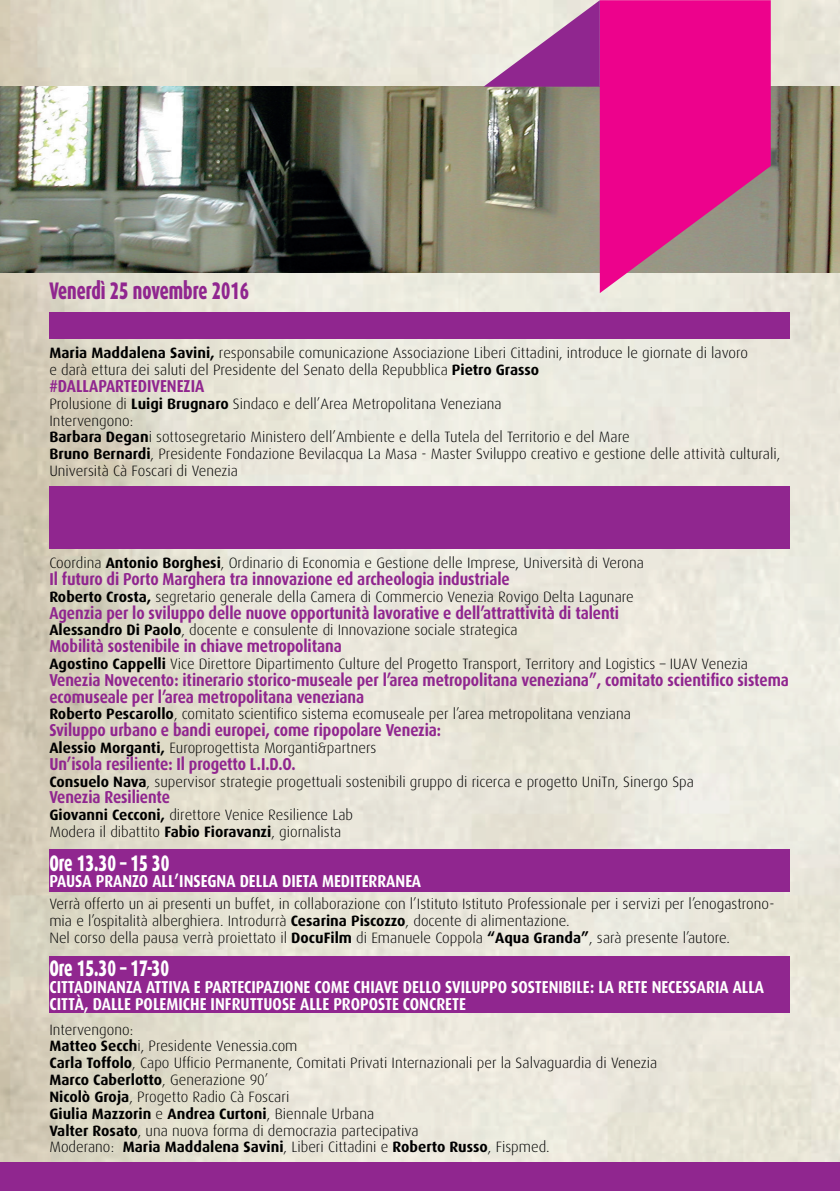
<style>
.page{position:relative;width:840px;height:1191px;background:#fff}
.page>*{position:absolute;margin:0;border:0;box-sizing:border-box;transform-origin:0 0}
.t1{font:800 24px "Dax";color:#90268f;scale:.67 1}
.t2{font:800 22.4px "Dax";color:#fff;scale:.67 1}
.t3{font:700 17.2px/16.8px "Dax";letter-spacing:-.005em;color:#90268f;scale:.87 1}
.t4{font:700 17.2px "Dax";color:#fff;scale:.87 1}
.t5{font:300 15px/16.8px "Dax";color:#000}
.s1{font-weight:700}
</style>
<div class="page">
<img style="left:0;top:0;width:839px;height:1162px">
<div style="left:49px;top:956px;width:740px;height:56px;background:#90268f"></div>
<div style="left:49px;top:849px;width:740px;height:42px;background:#90268f"></div>
<div style="left:49px;top:312px;width:740px;height:26px;background:#90268f"></div>
<div style="left:49px;top:486px;width:740px;height:63px;background:#90268f"></div>
<img style="left:0;top:86px;width:839px;height:186px">
<svg style="left:599px;top:0;width:171px;height:293px;background:#de2890"></svg>
<svg style="left:483px;top:0;width:116px;height:87px;background:#bf8ab7"></svg>
<div style="left:0;top:1162px;width:839px;height:29px;background:#90268f"></div>
<h1 class="t1" style="left:49px;top:277px;width:299px">Venerdì 25 novembre 2016</h1>
<p class="t5" style="left:49px;top:345px;width:699px"><span class="s1">Maria Maddalena Savini,</span> responsabile comunicazione Associazione Liberi Cittadini, introduce le giornate di lavoro e darà ettura dei saluti del Presidente del Senato della Repubblica <span class="s1">Pietro Grasso</span></p>
<p class="t3" style="left:49px;top:378px;width:27px">#dallaparte</p>
<p class="t3" style="left:138px;top:378px;width:70px">diVenezia</p>
<p class="t5" style="left:49px;top:395px;width:732px">Prolusione di <span class="s1">Luigi Brugnaro</span> Sindaco e dell’Area Metropolitana Veneziana<br>Intervengono:<br><span class="s1">Barbara Degan</span>i sottosegretario Ministero dell’Ambiente e della Tutela del Territorio e del Mare<br><span class="s1">Bruno Bernardi</span>, Presidente Fondazione Bevilacqua La Masa - Master Sviluppo creativo e gestione delle attività culturali, Università Cà Foscari di Venezia</p>
<p class="t5" style="left:49px;top:554px;width:595px">Coordina <span class="s1">Antonio Borghesi</span>, Ordinario di Economia e Gestione delle Imprese, Università di Verona</p>
<p class="t3" style="left:49px;top:570px;width:530px">Il futuro di Porto Marghera tra innovazione ed archeologia industriale</p>
<p class="t5" style="left:49px;top:588px;width:585px"><span class="s1">Roberto Crosta,</span> segretario generale della Camera di Commercio Venezia Rovigo Delta Lagunare</p>
<p class="t3" style="left:49px;top:604px;width:656px">Agenzia per lo sviluppo delle nuove opportunità lavorative e dell’attrattività di talenti</p>
<p class="t5" style="left:49px;top:622px;width:469px"><span class="s1">Alessandro Di Paolo</span>, docente e consulente di Innovazione sociale strategica</p>
<p class="t3" style="left:49px;top:638px;width:337px">Mobilità sostenibile in chiave metropolitana</p>
<p class="t5" style="left:49px;top:655px;width:699px"><span class="s1">Agostino Cappelli</span> Vice Direttore Dipartimento Culture del Progetto Transport, Territory and Logistics – IUAV Venezia</p>
<p class="t3" style="left:49px;top:671px;width:851px">Venezia Novecento: itinerario storico-museale per l’area metropolitana veneziana”, comitato scientifico sistema ecomuseale per l’area metropolitana veneziana</p>
<p class="t5" style="left:49px;top:706px;width:582px"><span class="s1">Roberto Pescarollo</span>, comitato scientifico sistema ecomuseale per l’area metropolitana venziana</p>
<p class="t3" style="left:49px;top:722px;width:451px">Sviluppo urbano e bandi europei, come ripopolare Venezia:</p>
<p class="t5" style="left:49px;top:739px;width:328px"><span class="s1">Alessio Morganti,</span> Europrogettista Morganti&amp;partners</p>
<p class="t3" style="left:49px;top:755px;width:284px">Un’isola resiliente: Il progetto L.I.D.O.</p>
<p class="t5" style="left:49px;top:773px;width:645px"><span class="s1">Consuelo Nava</span>, supervisor strategie progettuali sostenibili gruppo di ricerca e progetto UniTn, Sinergo Spa</p>
<p class="t3" style="left:49px;top:789px;width:140px">Venezia Resiliente</p>
<p class="t5" style="left:49px;top:806px;width:305px"><span class="s1">Giovanni Cecconi,</span> direttore Venice Resilience Lab<br>Modera il dibattito <span class="s1">Fabio Fioravanzi</span>, giornalista</p>
<h2 class="t2" style="left:49px;top:850px;width:180px">Ore 13.30 – 15 30</h2>
<p class="t4" style="left:49px;top:871px;width:11px">pausa</p>
<p class="t4" style="left:96px;top:871px;width:185px">pranzo all’insegna della</p>
<p class="t4" style="left:282px;top:871px;width:19px">dieta</p>
<p class="t4" style="left:322px;top:871px;width:42px">Mediterra</p>
<p class="t4" style="left:395px;top:871px;width:21px">nea</p>
<p class="t5" style="left:49px;top:895px;width:726px">Verrà offerto un ai presenti un buffet, in collaborazione con l’Istituto Istituto Professionale per i servizi per l’enogastrono&shy;mia e l’ospitalità alberghiera. Introdurrà <span class="s1">Cesarina Piscozzo</span>, docente di alimentazione.<br>Nel corso della pausa verrà proiettato il <span class="s1">DocuFilm</span> di Emanuele Coppola <span class="s1">“Aqua Granda”</span>, sarà presente l’autore.</p>
<h2 class="t2" style="left:49px;top:955px;width:180px">Ore 15.30 – 17-30</h2>
<p class="t4" style="left:49px;top:977px;width:9px">Citta</p>
<p class="t4" style="left:83px;top:977px;width:82px">dinanza attiva</p>
<p class="t4" style="left:194px;top:977px;width:23px">e parte</p>
<p class="t4" style="left:244px;top:977px;width:93px">cipazione come</p>
<p class="t4" style="left:353px;top:977px;width:29px">chiave</p>
<p class="t4" style="left:402px;top:977px;width:20px">dello</p>
<p class="t4" style="left:445px;top:977px;width:10px">sviluppo</p>
<p class="t4" style="left:511px;top:977px;width:10px">soste</p>
<p class="t4" style="left:548px;top:977px;width:20px">nibile</p>
<p class="t4" style="left:590px;top:977px;width:42px">: la rete</p>
<p class="t4" style="left:651px;top:977px;width:37px">necessaria</p>
<p class="t4" style="left:732px;top:977px;width:10px">alla</p>
<p class="t4" style="left:49px;top:994px;width:70px">città, dalle</p>
<p class="t4" style="left:135px;top:994px;width:10px">polemi</p>
<p class="t4" style="left:183px;top:994px;width:67px">che infruttuose</p>
<p class="t4" style="left:300px;top:994px;width:10px">alle</p>
<p class="t4" style="left:333px;top:994px;width:11px">proposte</p>
<p class="t4" style="left:402px;top:994px;width:48px">concrete</p>
<p class="t5" style="left:49px;top:1021px;width:609px">Intervengono:<br><span class="s1">Matteo Secch</span>i, Presidente Venessia.com<br><span class="s1">Carla Toffolo</span>, Capo Ufficio Permanente, Comitati Privati Internazionali per la Salvaguardia di Venezia <span class="s1">Marco Caberlotto</span>, Generazione 90’<br><span class="s1">Nicolò Groja</span>, Progetto Radio Cà Foscari<br><span class="s1">Giulia Mazzorin</span> e <span class="s1">Andrea Curtoni</span>, Biennale Urbana<br><span class="s1">Valter Rosato</span>, una nuova forma di democrazia partecipativa<br>Moderano: <span class="s1">Maria Maddalena Savini</span>, Liberi Cittadini e <span class="s1">Roberto Russo</span>, Fispmed.</p>
</div>
